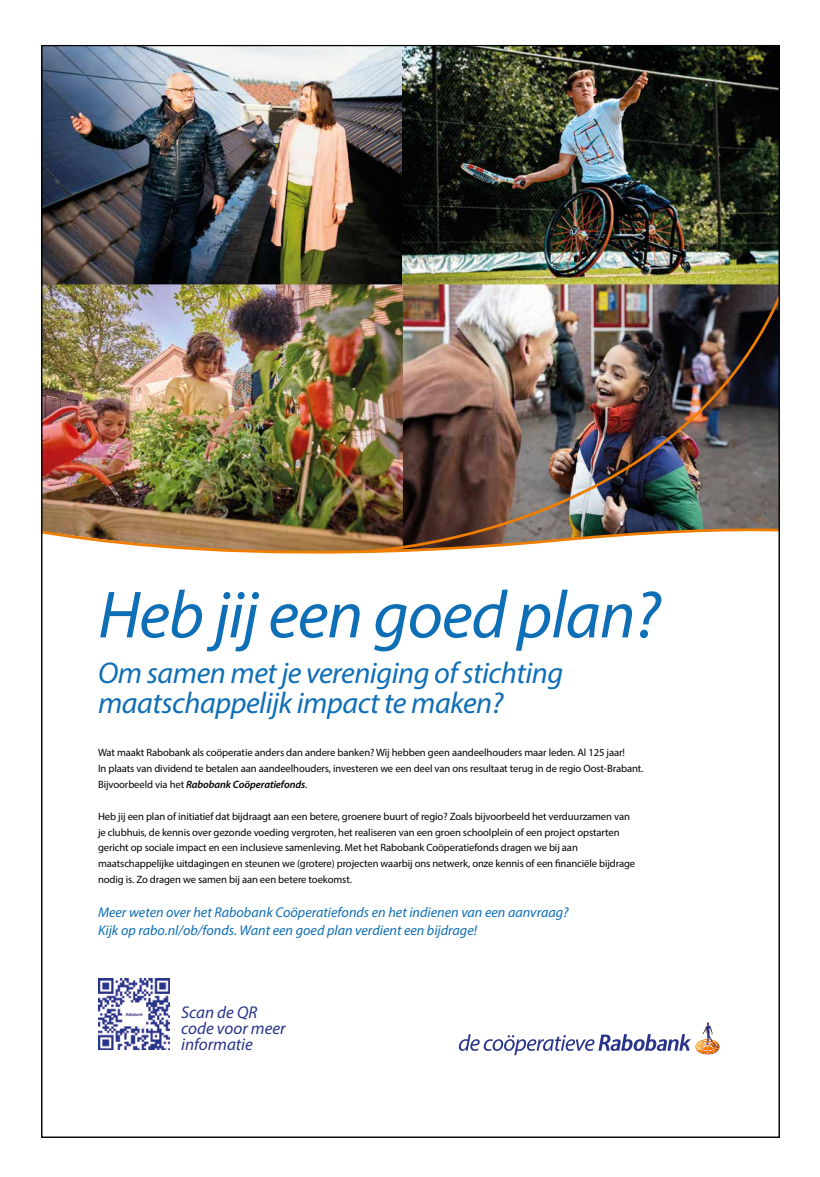
<style>
.page{position:relative;width:820px;height:1177px;background:#fff}
.page>*{position:absolute;margin:0;border:0;box-sizing:border-box;transform-origin:0 0}
.t1{font:italic 67.2px "Myriad Pro";letter-spacing:-.015em;color:#0e6eb6}
.t2{font:italic 30.1px/30.1px "Myriad Pro";letter-spacing:-.015em;color:#0e6eb6}
.t3{font:italic 17px/16.2px "Myriad Pro";color:#28348b}
.t4{font:italic 14.1px/18.6px "Myriad Pro";color:#0e6eb6}
.t5{font:10.6px/15.9px "Myriad Pro";letter-spacing:-.01em;color:#000}
.s1{font-weight:600;font-style:italic}
</style>
<div class="page">
<svg style="left:458px;top:1022px;width:261px;height:33px"></svg>
<img style="left:44px;top:47px;width:359px;height:454px">
<img style="left:403px;top:47px;width:374px;height:93px">
<img style="left:98px;top:978px;width:71px;height:71px">
<img style="left:44px;top:501px;width:316px;height:53px">
<img style="left:360px;top:140px;width:417px;height:414px">
<h1 class="t1" style="left:98px;top:573px;width:563px">Heb jij een goed plan?</h1>
<h2 class="t2" style="left:98px;top:657px;width:466px">Om samen met je vereniging of stichting maatschappelijk impact te maken?</h2>
<p class="t5" style="left:98px;top:744px;width:546px">Wat maakt Rabobank als coöperatie anders dan andere banken? Wij hebben geen aandeelhouders maar leden. Al 125 jaar!<br>In plaats van dividend te betalen aan aandeelhouders, investeren we een deel van ons resultaat terug in de regio Oost-Brabant.<br>Bijvoorbeeld via het <span class="s1">Rabobank Coöperatiefonds</span>.</p>
<p class="t5" style="left:98px;top:808px;width:538px">Heb jij een plan of initiatief dat bijdraagt aan een betere, groenere buurt of regio? Zoals bijvoorbeeld het verduurzamen van je clubhuis, de kennis over gezonde voeding vergroten, het realiseren van een groen schoolplein of een project opstarten gericht op sociale impact en een inclusieve samenleving. Met het Rabobank Coöperatiefonds dragen we bij aan maatschappelijke uitdagingen en steunen we (grotere) projecten waarbij ons netwerk, onze kennis of een financiële bijdrage nodig is. Zo dragen we samen bij aan een betere toekomst.</p>
<h3 class="t4" style="left:98px;top:902px;width:472px">Meer weten over het Rabobank Coöperatiefonds en het indienen van een aanvraag?<br>Kijk op rabo.nl/ob/fonds. Want een goed plan verdient een bijdrage!</h3>
<h3 class="t3" style="left:181px;top:1003px;width:106px">Scan de QR code voor meer informatie</h3>
</div>
